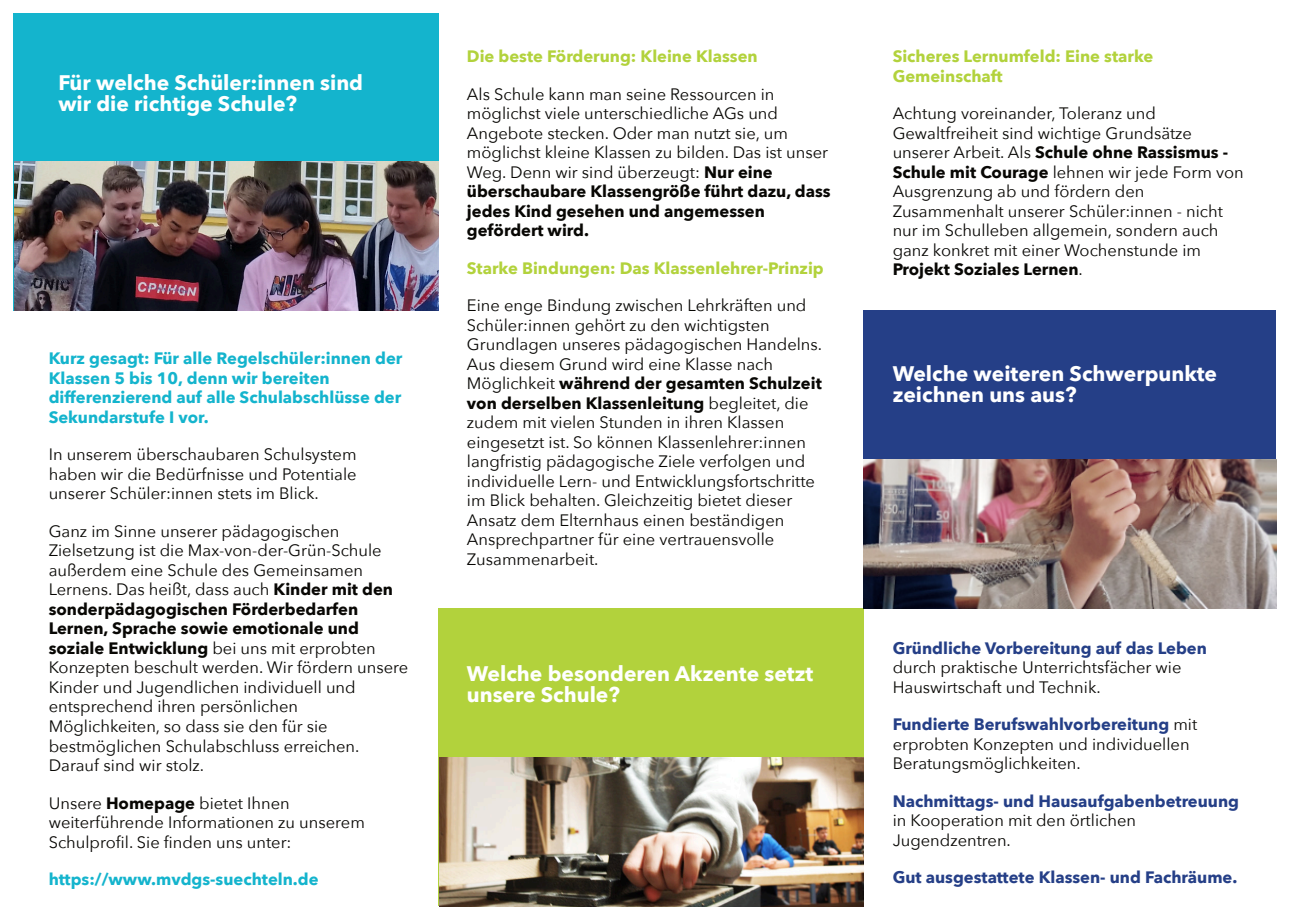
<style>
.page{position:relative;width:1289px;height:919px;background:#fff}
.page>*{position:absolute;margin:0;border:0;box-sizing:border-box;transform-origin:0 0}
.t1{font:700 21px/21px "Avenir Next";color:#fff}
.t2{font:16.5px/19.5px "Avenir Next";color:#080704}
.t3{font:700 16.5px/19.5px "Avenir Next";color:#14b4cd}
.t4{font:700 16.5px/19.5px "Avenir Next";color:#b2d23c}
.t5{font:700 16.5px "Avenir Next";color:#253f87}
.s1{font-weight:700}
.s2{font-weight:700;color:#253f87}
</style>
<div class="page">
<div style="left:13px;top:13px;width:425px;height:297px;background:#14b4cd"></div>
<div style="left:438px;top:608px;width:426px;height:298px;background:#b2d23c"></div>
<div style="left:863px;top:310px;width:413px;height:298px;background:#253f87"></div>
<img style="left:439px;top:757px;width:424px;height:149px">
<img style="left:14px;top:162px;width:424px;height:148px">
<img style="left:863px;top:459px;width:413px;height:149px">
<p class="t1" style="left:58px;top:73px;width:306px">Für welche Schüler:innen sind wir die richtige Schule?</p>
<p class="t3" style="left:49px;top:349px;width:355px">Kurz gesagt: Für alle Regelschüler:innen der Klassen 5 bis 10, denn wir bereiten differenzierend auf alle Schulabschlüsse der Sekundarstufe I vor.</p>
<p class="t2" style="left:49px;top:445px;width:309px;text-align:justify">In unserem überschaubaren Schulsystem haben wir die Bedürfnisse und Potentiale unserer Schüler:innen stets im Blick.</p>
<p class="t2" style="left:49px;top:522px;width:361px">Ganz im Sinne unserer pädagogischen Zielsetzung ist die Max-von-der-Grün-Schule außerdem eine Schule des Gemeinsamen Lernens. Das heißt, dass auch <span class="s1">Kinder mit den sonderpädagogischen Förderbedarfen Lernen, Sprache sowie emotionale und soziale Entwicklung</span> bei uns mit erprobten Konzepten beschult werden. Wir fördern unsere Kinder und Jugendlichen individuell und entsprechend ihren persönlichen Möglichkeiten, so dass sie den für sie bestmöglichen Schulabschluss erreichen.<br>Darauf sind wir stolz.</p>
<p class="t2" style="left:49px;top:793px;width:318px">Unsere <span class="s1">Homepage</span> bietet Ihnen weiterführende Informationen zu unserem<br>Schulprofil. Sie finden uns unter:</p>
<p class="t3" style="left:49px;top:870px;width:271px">https://www.mvdgs-suechteln.de</p>
<p class="t4" style="left:467px;top:47px;width:292px">Die beste Förderung: Kleine Klassen</p>
<p class="t2" style="left:467px;top:85px;width:365px">Als Schule kann man seine Ressourcen in möglichst viele unterschiedliche AGs und Angebote stecken. Oder man nutzt sie, um möglichst kleine Klassen zu bilden. Das ist unser Weg. Denn wir sind überzeugt: <span class="s1">Nur eine überschaubare Klassengröße führt dazu, dass jedes Kind gesehen und angemessen gefördert wird.</span></p>
<p class="t4" style="left:467px;top:259px;width:358px">Starke Bindungen: Das Klassenlehrer-Prinzip</p>
<p class="t2" style="left:467px;top:296px;width:357px">Eine enge Bindung zwischen Lehrkräften und Schüler:innen gehört zu den wichtigsten Grundlagen unseres pädagogischen Handelns.<br>Aus diesem Grund wird eine Klasse nach Möglichkeit <span class="s1">während der gesamten Schulzeit von derselben Klassenleitung</span> begleitet, die zudem mit vielen Stunden in ihren Klassen eingesetzt ist. So können Klassenlehrer:innen langfristig pädagogische Ziele verfolgen und individuelle Lern- und Entwicklungsfortschritte im Blick behalten. Gleichzeitig bietet dieser Ansatz dem Elternhaus einen beständigen Ansprechpartner für eine vertrauensvolle Zusammenarbeit.</p>
<p class="t1" style="left:467px;top:663px;width:348px">Welche besonderen Akzente setzt unsere Schule?</p>
<p class="t4" style="left:892px;top:47px;width:262px">Sicheres Lernumfeld: Eine starke<br>Gemeinschaft</p>
<p class="t2" style="left:892px;top:104px;width:352px">Achtung voreinander, Toleranz und Gewaltfreiheit sind wichtige Grundsätze unserer Arbeit. Als <span class="s1">Schule ohne Rassismus - Schule mit Courage</span> lehnen wir jede Form von Ausgrenzung ab und fördern den Zusammenhalt unserer Schüler:innen - nicht nur im Schulleben allgemein, sondern auch ganz konkret mit einer Wochenstunde im <span class="s1">Projekt Soziales Lernen</span>.</p>
<p class="t1" style="left:892px;top:364px;width:326px">Welche weiteren Schwerpunkte zeichnen uns aus?</p>
<p class="t5" style="left:892px;top:637px;width:316px">Gründliche Vorbereitung auf das Leben</p>
<p class="t2" style="left:892px;top:658px;width:290px">durch praktische Unterrichtsfächer wie<br>Hauswirtschaft und Technik.</p>
<p class="t2" style="left:892px;top:715px;width:306px"><span class="s2">Fundierte Berufswahlvorbereitung</span> mit erprobten Konzepten und individuellen<br>Beratungsmöglichkeiten.</p>
<p class="t5" style="left:892px;top:790px;width:348px">Nachmittags- und Hausaufgabenbetreuung</p>
<p class="t2" style="left:892px;top:811px;width:245px">in Kooperation mit den örtlichen<br>Jugendzentren.</p>
<p class="t5" style="left:892px;top:866px;width:346px">Gut ausgestattete Klassen- und Fachräume.</p>
</div>
